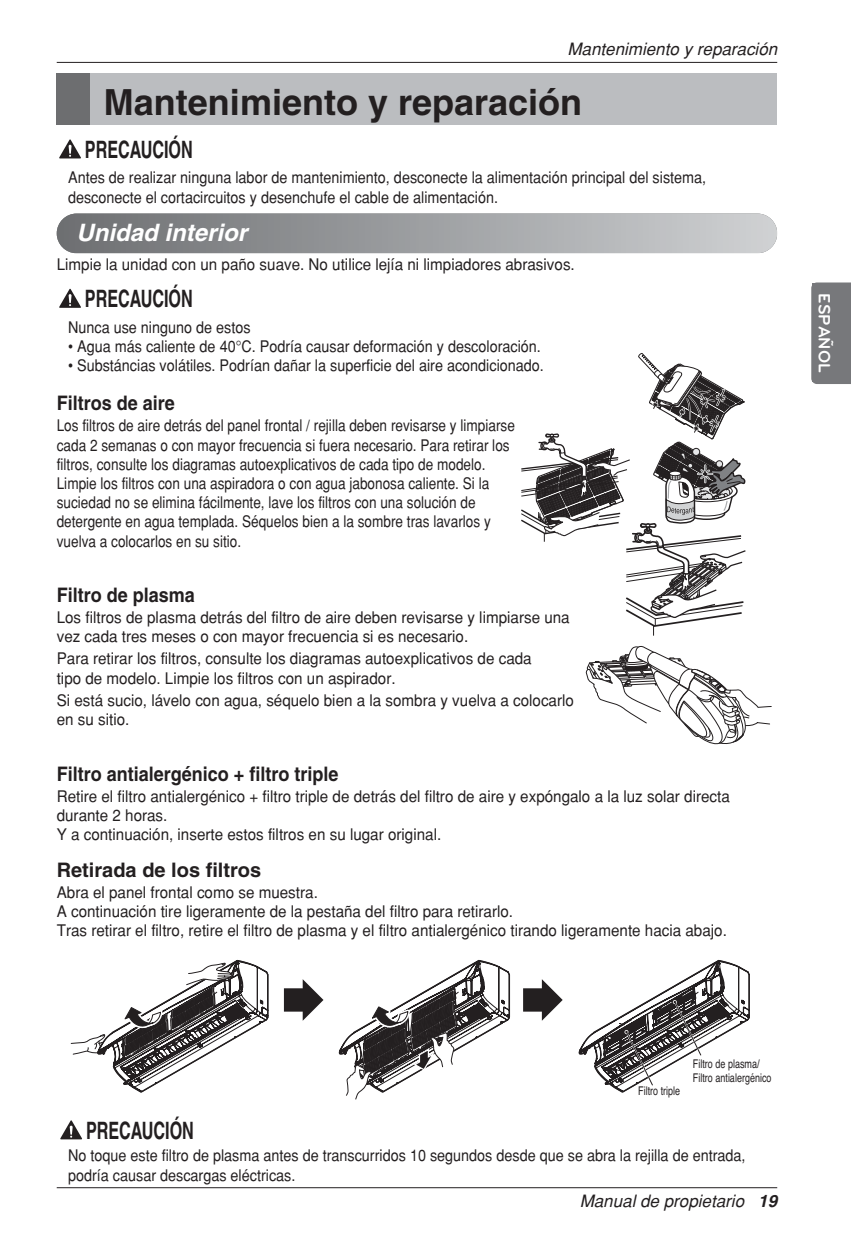
<style>
.page{position:relative;width:851px;height:1248px;background:#fff}
.page>*{position:absolute;margin:0;border:0;box-sizing:border-box;transform-origin:0 0}
.t1{font:700 36px "Helvetica";color:#231f20}
.t2{font:700 24px "Helvetica";color:#231f20;scale:.67 1}
.t3{font:italic 700 24px "Helvetica";color:#fff}
.t4{font:700 20px "Helvetica";color:#231f20;scale:.9 1}
.t5{font:700 20px "Helvetica";color:#231f20}
.t6{font:italic 17px "Helvetica";color:#231f20}
.t7{font:700 17px "Bryant LG";color:#fff}
.t8{font:16px/19.2px "Helvetica";color:#231f20;scale:.95 1}
.t9{font:16px/19.2px "Helvetica";color:#231f20;scale:.9 1}
.t10{font:16px/19.2px "Helvetica";color:#231f20;scale:.85 1}
.t11{font:12px/14.4px "Helvetica";color:#231f20;scale:.75 1}
.s1{font-weight:700}
</style>
<div class="page">
<hr style="left:57px;top:62px;width:720px;height:1px;background:#231f20">
<hr style="left:57px;top:1186px;width:720px;height:2px;background:#231f20">
<svg style="left:811px;top:282px;width:39px;height:102px;background:#7b7c7f"></svg>
<div style="left:812px;top:284px;width:23px;height:98px;background:#77787b"></div>
<svg style="left:523px;top:979px;width:39px;height:41px"></svg>
<svg style="left:284px;top:979px;width:39px;height:41px"></svg>
<svg style="left:578px;top:959px;width:172px;height:134px"></svg>
<svg style="left:338px;top:960px;width:173px;height:140px"></svg>
<svg style="left:71px;top:959px;width:198px;height:134px"></svg>
<svg style="left:60px;top:1120px;width:22px;height:19px"></svg>
<svg style="left:59px;top:288px;width:22px;height:20px"></svg>
<svg style="left:521px;top:353px;width:251px;height:391px"></svg>
<div style="left:57px;top:74px;width:113px;height:51px;background:#6d6e70"></div>
<div style="left:91px;top:74px;width:686px;height:51px;background:#bbbdc0"></div>
<div style="left:57px;top:213px;width:720px;height:40px;background:linear-gradient(to right,#6c6e71,#cfd1d3);border-radius:20px"></div>
<svg style="left:59px;top:139px;width:22px;height:19px"></svg>
<p class="t6" style="left:567px;top:43px;width:215px">Mantenimiento y reparación</p>
<h1 class="t1" style="left:104px;top:89px;width:479px">Mantenimiento y reparación</h1>
<h2 class="t2" style="left:85px;top:140px;width:163px">PRECAUCIÓN</h2>
<p class="t9" style="left:68px;top:170px;width:710px">Antes de realizar ninguna labor de mantenimiento, desconecte la alimentación principal del sistema, desconecte el cortacircuitos y desenchufe el cable de alimentación.</p>
<h2 class="t3" style="left:77px;top:223px;width:177px">Unidad interior</h2>
<p class="t8" style="left:57px;top:256px;width:546px">Limpie la unidad con un paño suave. No utilice lejía ni limpiadores abrasivos.</p>
<h2 class="t2" style="left:85px;top:290px;width:163px">PRECAUCIÓN</h2>
<p class="t9" style="left:68px;top:319px;width:204px">Nunca use ninguno de estos</p>
<p class="t9" style="left:68px;top:338px;width:526px">• Agua más caliente de 40°C. Podría causar deformación y descoloración.</p>
<p class="t9" style="left:68px;top:357px;width:530px">• Substáncias volátiles. Podrían dañar la superficie del aire acondicionado.</p>
<p class="t4" style="left:57px;top:396px;width:133px">Filtros de aire</p>
<p class="t10" style="left:57px;top:417px;width:540px">Los filtros de aire detrás del panel frontal / rejilla deben revisarse y limpiarse cada 2 semanas o con mayor frecuencia si fuera necesario. Para retirar los filtros, consulte los diagramas autoexplicativos de cada tipo de modelo.<br>Limpie los filtros con una aspiradora o con agua jabonosa caliente. Si la suciedad no se elimina fácilmente, lave los filtros con una solución de detergente en agua templada. Séquelos bien a la sombre tras lavarlos y vuelva a colocarlos en su sitio.</p>
<p class="t4" style="left:57px;top:588px;width:155px">Filtro de plasma</p>
<p class="t8" style="left:57px;top:609px;width:541px">Los filtros de plasma detrás del filtro de aire deben revisarse y limpiarse una vez cada tres meses o con mayor frecuencia si es necesario.</p>
<p class="t8" style="left:57px;top:650px;width:501px">Para retirar los filtros, consulte los diagramas autoexplicativos de cada tipo de modelo. Limpie los filtros con un aspirador.</p>
<p class="t8" style="left:57px;top:692px;width:546px">Si está sucio, lávelo con agua, séquelo bien a la sombra y vuelva a colocarlo en su sitio.</p>
<p class="t4" style="left:57px;top:766px;width:314px">Filtro antialergénico + filtro triple</p>
<p class="t8" style="left:57px;top:787px;width:710px">Retire el filtro antialergénico + filtro triple de detrás del filtro de aire y expóngalo a la luz solar directa durante 2 horas.<br>Y a continuación, inserte estos filtros en su lugar original.</p>
<p class="t5" style="left:57px;top:862px;width:206px">Retirada de los filtros</p>
<p class="t8" style="left:57px;top:884px;width:706px">Abra el panel frontal como se muestra.<br>A continuación tire ligeramente de la pestaña del filtro para retirarlo.<br>Tras retirar el filtro, retire el filtro de plasma y el filtro antialergénico tirando ligeramente hacia abajo.</p>
<p class="t7" style="left:834px;top:293px;width:80px;rotate:90deg">ESPAÑOL</p>
<h2 class="t2" style="left:86px;top:1121px;width:163px">PRECAUCIÓN</h2>
<p class="t11" style="left:638px;top:1084px;width:58px">Filtro triple</p>
<p class="t11" style="left:692px;top:1057px;width:106px">Filtro de plasma/<br>Filtro antialergénico</p>
<p class="t9" style="left:68px;top:1147px;width:754px">No toque este filtro de plasma antes de transcurridos 10 segundos desde que se abra la rejilla de entrada, podría causar descargas eléctricas.</p>
<p class="t6" style="left:579px;top:1194px;width:202px">Manual de propietario <span class="s1">19</span></p>
</div>
